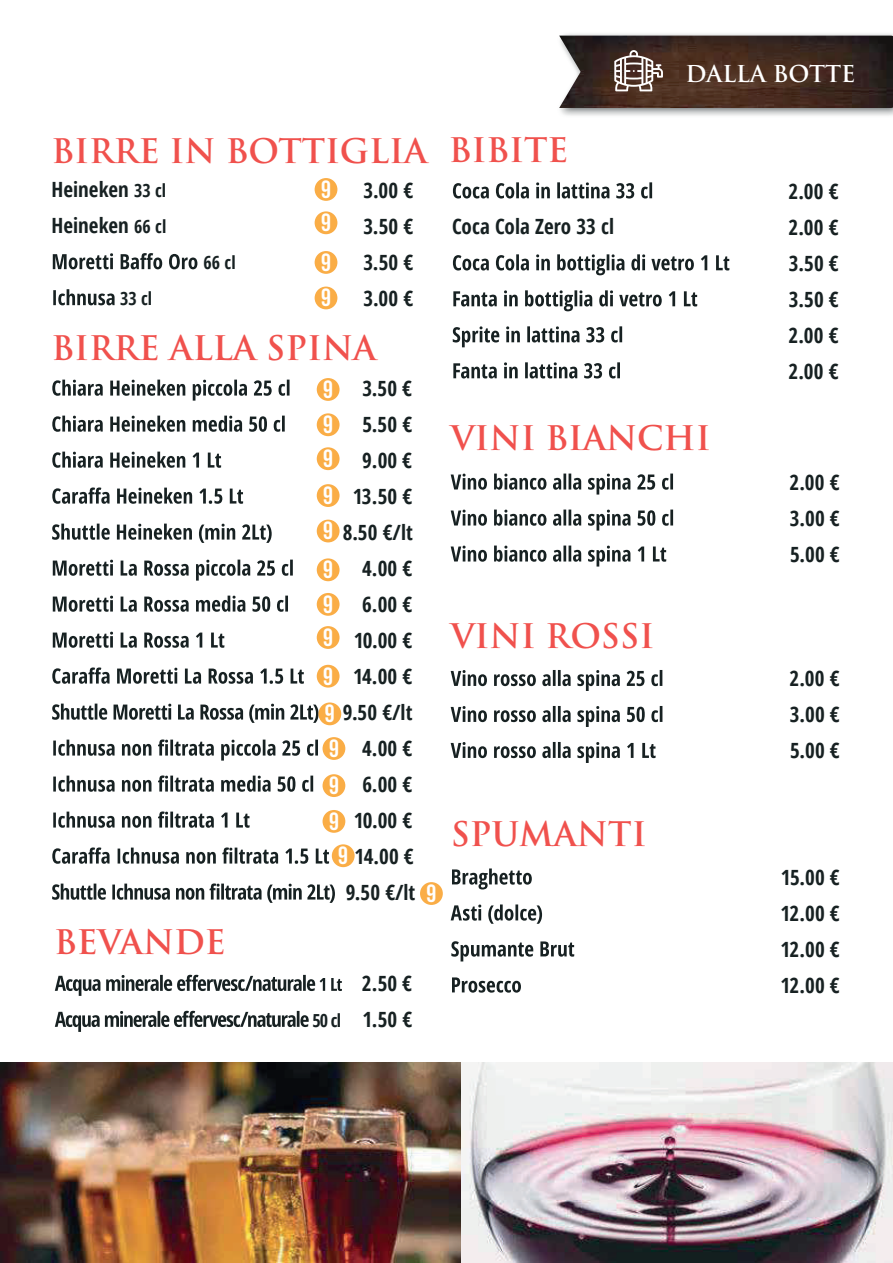
<style>
.page{position:relative;width:893px;height:1263px;background:#fff}
.page>*{position:absolute;margin:0;border:0;box-sizing:border-box;transform-origin:0 0}
.t1{font:700 33px "Trajan Pro";color:#f0514d}
.t2{font:700 24.75px/35.7px "Bebas Neue";color:#fff}
.t3{font:700 22.65px "Trajan Pro";color:#fff}
.t4{font:700 condensed 21px/36px "Open Sans";color:#172122;text-align:justify}
.t5{font:700 condensed 18px "Open Sans";letter-spacing:.005em;color:#172122}
.s1{font-size:18px}
</style>
<div class="page">
<svg style="left:55px;top:975px;width:287px;height:21px"></svg>
<svg style="left:55px;top:1011px;width:254px;height:21px"></svg>
<svg style="left:53px;top:253px;width:144px;height:16px"></svg>
<svg style="left:53px;top:289px;width:62px;height:16px"></svg>
<svg style="left:451px;top:473px;width:222px;height:21px"></svg>
<svg style="left:451px;top:509px;width:222px;height:21px"></svg>
<svg style="left:451px;top:545px;width:215px;height:21px"></svg>
<svg style="left:451px;top:670px;width:211px;height:21px"></svg>
<svg style="left:451px;top:706px;width:211px;height:21px"></svg>
<svg style="left:451px;top:742px;width:205px;height:21px"></svg>
<svg style="left:452px;top:868px;width:80px;height:21px"></svg>
<svg style="left:451px;top:904px;width:91px;height:20px"></svg>
<svg style="left:451px;top:941px;width:123px;height:20px"></svg>
<svg style="left:452px;top:977px;width:69px;height:16px"></svg>
<svg style="left:52px;top:380px;width:238px;height:21px"></svg>
<svg style="left:52px;top:416px;width:233px;height:16px"></svg>
<svg style="left:52px;top:452px;width:169px;height:16px"></svg>
<svg style="left:52px;top:487px;width:191px;height:17px"></svg>
<svg style="left:52px;top:524px;width:220px;height:19px"></svg>
<svg style="left:53px;top:560px;width:240px;height:21px"></svg>
<svg style="left:53px;top:596px;width:235px;height:16px"></svg>
<svg style="left:53px;top:632px;width:171px;height:16px"></svg>
<svg style="left:52px;top:667px;width:252px;height:17px"></svg>
<svg style="left:52px;top:704px;width:267px;height:19px"></svg>
<svg style="left:53px;top:739px;width:265px;height:22px"></svg>
<svg style="left:53px;top:775px;width:260px;height:17px"></svg>
<svg style="left:53px;top:811px;width:197px;height:17px"></svg>
<svg style="left:52px;top:847px;width:277px;height:17px"></svg>
<svg style="left:52px;top:883px;width:283px;height:20px"></svg>
<svg style="left:453px;top:182px;width:199px;height:16px"></svg>
<svg style="left:453px;top:254px;width:276px;height:21px"></svg>
<svg style="left:453px;top:290px;width:244px;height:21px"></svg>
<svg style="left:453px;top:326px;width:169px;height:21px"></svg>
<svg style="left:453px;top:362px;width:167px;height:16px"></svg>
<svg style="left:559px;top:33px;width:334px;height:83px"></svg>
<img style="left:559px;top:36px;width:334px;height:72px">
<svg style="left:614px;top:50px;width:49px;height:41px"></svg>
<img style="left:0;top:1062px;width:893px;height:201px">
<div style="left:315px;top:178px;width:22px;height:23px;background:#faad46;border-radius:50%"></div>
<div style="left:315px;top:211px;width:22px;height:23px;background:#faad46;border-radius:50%"></div>
<div style="left:315px;top:251px;width:22px;height:23px;background:#faad46;border-radius:50%"></div>
<div style="left:315px;top:287px;width:22px;height:22px;background:#faad46;border-radius:50%"></div>
<div style="left:317px;top:378px;width:23px;height:23px;background:#faad46;border-radius:50%"></div>
<div style="left:317px;top:413px;width:23px;height:23px;background:#faad46;border-radius:50%"></div>
<div style="left:317px;top:447px;width:23px;height:23px;background:#faad46;border-radius:50%"></div>
<div style="left:317px;top:484px;width:23px;height:23px;background:#faad46;border-radius:50%"></div>
<div style="left:317px;top:520px;width:23px;height:22px;background:#faad46;border-radius:50%"></div>
<div style="left:317px;top:558px;width:23px;height:23px;background:#faad46;border-radius:50%"></div>
<div style="left:317px;top:593px;width:23px;height:23px;background:#faad46;border-radius:50%"></div>
<div style="left:317px;top:626px;width:23px;height:23px;background:#faad46;border-radius:50%"></div>
<div style="left:317px;top:665px;width:23px;height:23px;background:#faad46;border-radius:50%"></div>
<div style="left:318px;top:702px;width:23px;height:23px;background:#faad46;border-radius:50%"></div>
<div style="left:323px;top:737px;width:22px;height:23px;background:#faad46;border-radius:50%"></div>
<div style="left:323px;top:774px;width:22px;height:23px;background:#faad46;border-radius:50%"></div>
<div style="left:323px;top:810px;width:22px;height:23px;background:#faad46;border-radius:50%"></div>
<div style="left:332px;top:844px;width:23px;height:23px;background:#faad46;border-radius:50%"></div>
<div style="left:420px;top:882px;width:23px;height:23px;background:#faad46;border-radius:50%"></div>
<p class="t3" style="left:685px;top:60px;width:172px">DALLA BOTTE</p>
<h1 class="t1" style="left:51px;top:131px;width:377px">BIRRE IN BOTTIGLIA</h1>
<p class="t4" style="left:51px;top:171px;width:116px">Heineken <span class="s1">33 cl<br></span>Heineken <span class="s1">66 cl</span></p>
<p class="t5" style="left:120px;top:286px;width:34px">33 cl</p>
<p class="t5" style="left:203px;top:250px;width:34px">66 cl</p>
<p class="t2" style="left:321px;top:172px;width:11px;line-height:33.3px">9<br>9</p>
<p class="t2" style="left:321px;top:244px;width:11px">9<br>9</p>
<p class="t4" style="left:363px;top:172px;width:51px">3.00 € 3.50 € 3.50 € 3.00 €</p>
<h1 class="t1" style="left:51px;top:328px;width:326px">BIRRE ALLA SPINA</h1>
<h1 class="t1" style="left:54px;top:921px;width:173px">BEVANDE</h1>
<p class="t2" style="left:323px;top:372px;width:11px;line-height:34.7px;text-align:justify">9<br>9<br>9</p>
<p class="t2" style="left:323px;top:477px;width:11px">9<br>9</p>
<p class="t2" style="left:323px;top:552px;width:11px;line-height:33.9px;text-align:justify">9<br>9<br>9</p>
<p class="t2" style="left:323px;top:657px;width:13px;line-height:37.7px">9<br>9</p>
<p class="t2" style="left:329px;top:730px;width:21px;text-align:center">9<br>9<br>9<br>9</p>
<p class="t4" style="left:343px;top:369px;width:74px;text-align:right">3.50 €<br>5.50 €<br>9.00 €<br>13.50 €<br>8.50 €/lt<br>4.00 €<br>6.00 €<br>10.00 €<br>14.00 €<br>9.50 €/lt<br>4.00 €<br>6.00 €<br>10.00 €<br>14.00 €<br>9.50 €/lt</p>
<p class="t5" style="left:312px;top:1008px;width:30px">50 cl</p>
<p class="t4" style="left:362px;top:965px;width:52px">2.50 €<br>1.50 €</p>
<p class="t2" style="left:426px;top:875px;width:11px">9</p>
<h1 class="t1" style="left:449px;top:130px;width:121px">BIBITE</h1>
<p class="t4" style="left:452px;top:208px;width:163px">Coca Cola Zero 33 cl</p>
<h1 class="t1" style="left:451px;top:418px;width:261px">VINI BIANCHI</h1>
<h1 class="t1" style="left:451px;top:615px;width:205px">VINI ROSSI</h1>
<h1 class="t1" style="left:451px;top:814px;width:197px">SPUMANTI</h1>
<p class="t4" style="left:789px;top:172px;width:52px">2.00 € 2.00 € 3.50 € 3.50 € 2.00 € 2.00 €</p>
<p class="t4" style="left:790px;top:463px;width:52px">2.00 € 3.00 € 5.00 €</p>
<p class="t4" style="left:790px;top:660px;width:52px">2.00 € 3.00 € 5.00 €</p>
<p class="t4" style="left:780px;top:858px;width:61px">15.00 € 12.00 € 12.00 € 12.00 €</p>
</div>
